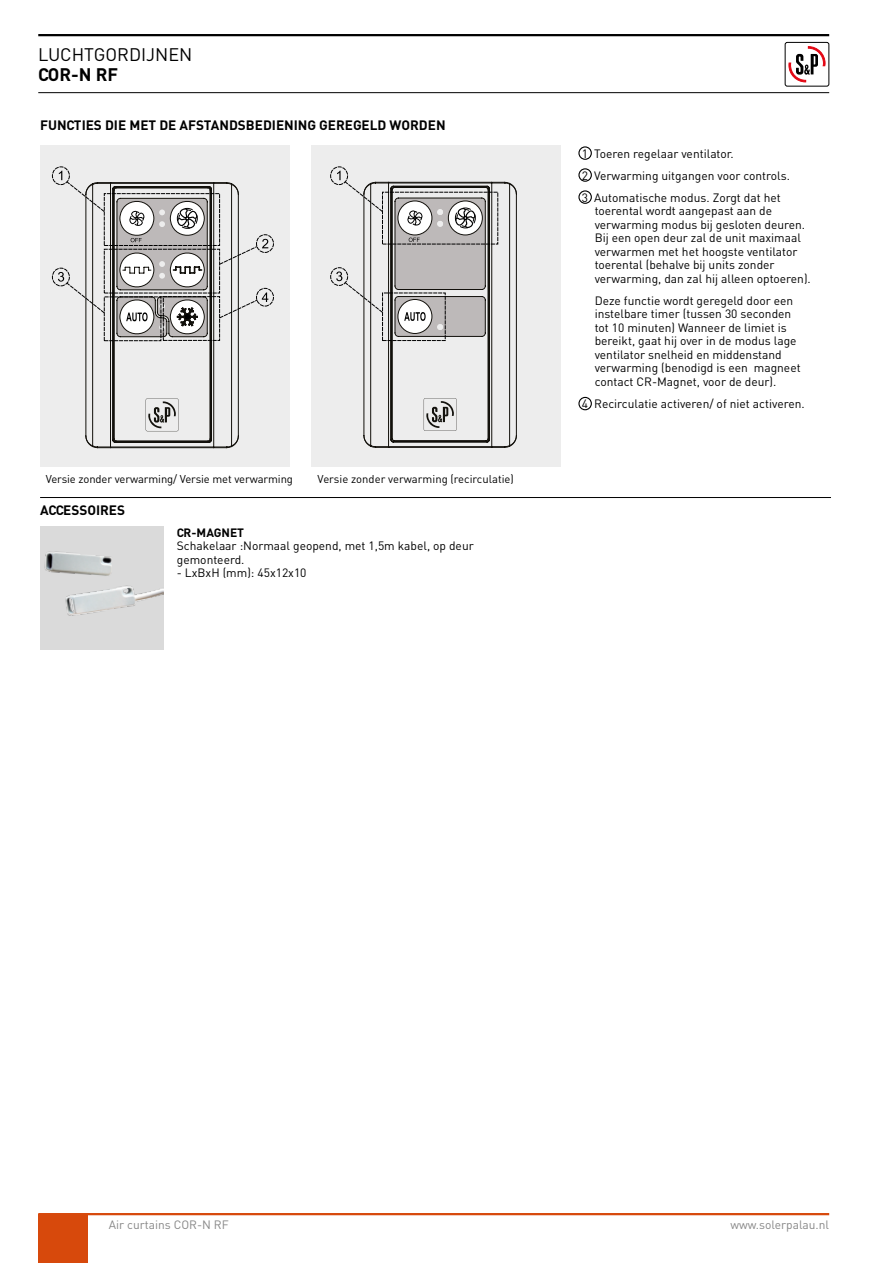
<style>
.page{position:relative;width:893px;height:1263px;background:#fff}
.page>*{position:absolute;margin:0;border:0;box-sizing:border-box;transform-origin:0 0}
.t1{font:18px "DIN";color:#000}
.t2{font:700 18px "DIN";color:#000}
.t3{font:700 13.5px "DIN";color:#000}
.t4{font:12px/13.5px "DIN";color:#000}
.t5{font:12px "DIN";color:#878787}
.t6{font:700 12px "DIN";color:#000}
.t7{font:11.25px "DIN";letter-spacing:-.01em;color:#000}
</style>
<div class="page">
<hr style="left:38px;top:34px;width:791px;height:2px;background:#000">
<hr style="left:38px;top:92px;width:791px;height:1px;background:#000">
<svg style="left:788px;top:47px;width:38px;height:36px"></svg>
<div style="left:785px;top:42px;width:44px;height:44px;border:1px solid #000;border-radius:2px"></div>
<hr style="left:38px;top:1213px;width:791px;height:2px;background:#d7490c">
<div style="left:38px;top:1214px;width:49px;height:49px;background:#d7490c"></div>
<div style="left:40px;top:145px;width:250px;height:322px;background:#ededed"></div>
<div style="left:311px;top:146px;width:249px;height:321px;background:#ededed"></div>
<div style="left:578px;top:146px;width:14px;height:14px;border:1px solid #000;border-radius:50%"></div>
<div style="left:578px;top:168px;width:14px;height:14px;border:1px solid #000;border-radius:50%"></div>
<div style="left:578px;top:190px;width:14px;height:14px;border:1px solid #000;border-radius:50%"></div>
<div style="left:578px;top:397px;width:14px;height:13px;border:1px solid #000;border-radius:50%"></div>
<div style="left:40px;top:527px;width:123px;height:123px;background:#dadada"></div>
<hr style="left:40px;top:497px;width:791px;height:1px;background:#000">
<div style="left:256px;top:234px;width:18px;height:19px;border:1px dashed #000;border-radius:50%"></div>
<div style="left:52px;top:166px;width:18px;height:19px;border:1px dashed #000;border-radius:50%"></div>
<div style="left:256px;top:288px;width:18px;height:18px;border:1px dashed #000;border-radius:50%"></div>
<div style="left:52px;top:268px;width:18px;height:18px;border:1px dashed #000;border-radius:50%"></div>
<svg style="left:58px;top:171px;width:210px;height:277px"></svg>
<div style="left:330px;top:166px;width:18px;height:19px;border:1px dashed #000;border-radius:50%"></div>
<svg style="left:336px;top:171px;width:181px;height:277px"></svg>
<div style="left:330px;top:267px;width:18px;height:19px;border:1px dashed #000;border-radius:50%"></div>
<img style="left:40px;top:542px;width:123px;height:79px">
<h1 class="t1" style="left:38px;top:43px;width:156px">LUCHTGORDIJNEN</h1>
<h1 class="t2" style="left:38px;top:62px;width:81px">COR-N RF</h1>
<p class="t3" style="left:40px;top:116px;width:407px">FUNCTIES DIE MET DE AFSTANDSBEDIENING GEREGELD WORDEN</p>
<p class="t7" style="left:46px;top:472px;width:249px">Versie zonder verwarming/ Versie met verwarming</p>
<p class="t7" style="left:318px;top:472px;width:198px">Versie zonder verwarming (recirculatie)</p>
<p class="t3" style="left:40px;top:502px;width:87px">ACCESSOIRES</p>
<p class="t6" style="left:177px;top:524px;width:69px">CR-MAGNET</p>
<p class="t4" style="left:177px;top:539px;width:298px">Schakelaar :Normaal geopend, met 1,5m kabel, op deur gemonteerd.</p>
<p class="t4" style="left:177px;top:566px;width:131px">- LxBxH (mm): 45x12x10</p>
<p class="t4" style="left:582px;top:142px;width:210px;line-height:22px">1 Toeren regelaar ventilator.<br>2 Verwarming uitgangen voor controls.<br>3 Automatische modus. Zorgt dat het</p>
<p class="t4" style="left:595px;top:204px;width:218px">toerental wordt aangepast aan de verwarming modus bij gesloten deuren.<br>Bij een open deur zal de unit maximaal verwarmen met het hoogste ventilator toerental (behalve bij units zonder verwarming, dan zal hij alleen optoeren).</p>
<p class="t4" style="left:595px;top:293px;width:207px">Deze functie wordt geregeld door een instelbare timer (tussen 30 seconden tot 10 minuten) Wanneer de limiet is bereikt, gaat hij over in de modus lage ventilator snelheid en middenstand verwarming (benodigd is een magneet contact CR-Magnet, voor de deur).</p>
<p class="t4" style="left:582px;top:396px;width:224px">4 Recirculatie activeren/ of niet activeren.</p>
<p class="t5" style="left:109px;top:1217px;width:122px">Air curtains COR-N RF</p>
<p class="t5" style="left:730px;top:1217px;width:100px">www.solerpalau.nl</p>
</div>
